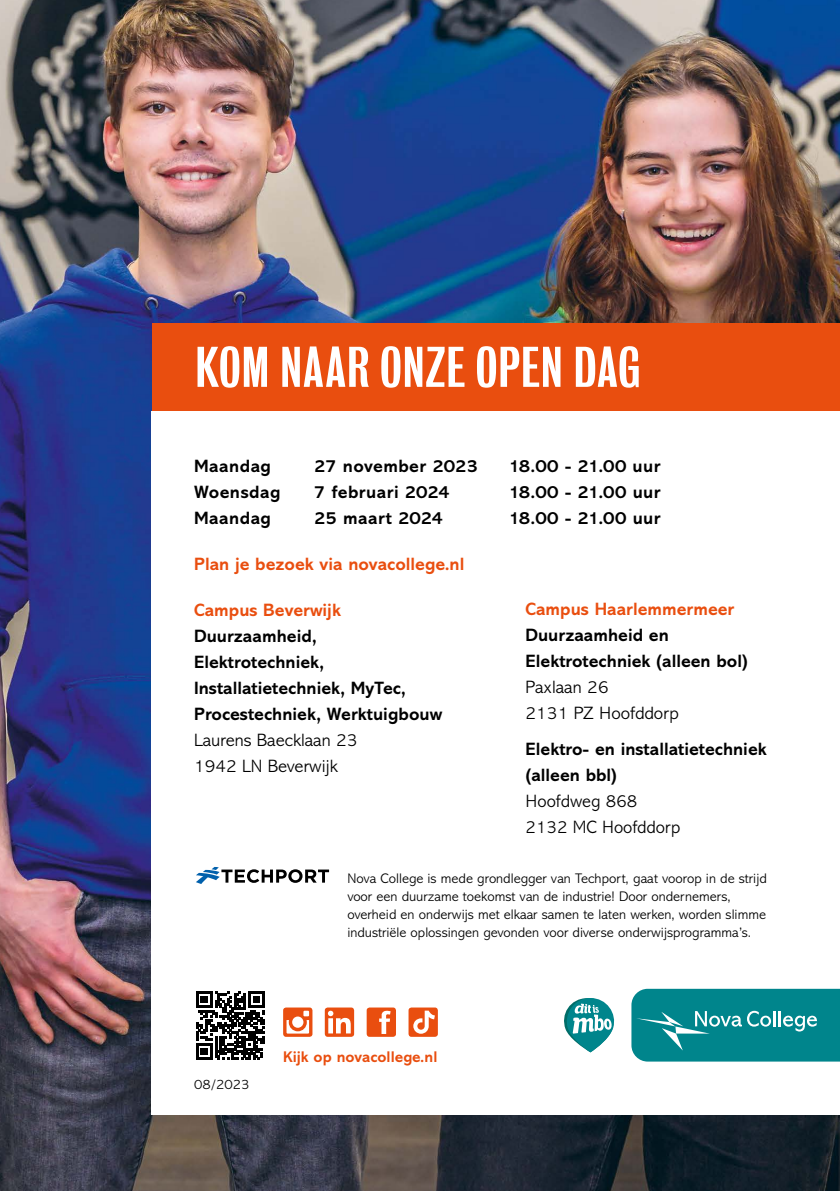
<style>
.page{position:relative;width:840px;height:1191px;background:#fff}
.page>*{position:absolute;margin:0;border:0;box-sizing:border-box;transform-origin:0 0}
.t1{font:52.2px "Bureau Grotesque One Three";letter-spacing:.005em;color:#fff;scale:1.2 1}
.t2{font:700 18px/26px "Abadi MT Pro";color:#000}
.t3{font:300 18px/26px "Abadi MT Pro";color:#000}
.t4{font:700 18px "Abadi MT Pro";color:#e94e0f}
.t5{font:700 18px "Abadi MT Pro";letter-spacing:.02em;color:#000}
.t6{font:700 18px "Abadi MT Pro";letter-spacing:.025em;color:#000}
.t7{font:700 15.6px "Abadi MT Pro";color:#e94e0f}
.t8{font:300 14px/18px "Abadi MT Pro";color:#000}
</style>
<div class="page">
<img style="left:0;top:0;width:839px;height:1191px">
<div style="left:151px;top:411px;width:688px;height:703px;background:#fff"></div>
<div style="left:152px;top:323px;width:687px;height:88px;background:#e94e0f"></div>
<svg style="left:196px;top:867px;width:133px;height:17px"></svg>
<svg style="left:196px;top:991px;width:68px;height:68px"></svg>
<div style="left:324px;top:1007px;width:30px;height:29px;background:#e94e0f;border-radius:3px"></div>
<svg style="left:283px;top:1007px;width:29px;height:29px"></svg>
<div style="left:366px;top:1007px;width:30px;height:29px;background:#e94e0f;border-radius:3px"></div>
<svg style="left:379px;top:1010px;width:11px;height:23px"></svg>
<svg style="left:286px;top:1010px;width:23px;height:23px"></svg>
<div style="left:408px;top:1007px;width:29px;height:29px;background:#e94e0f;border-radius:3px"></div>
<svg style="left:328px;top:1010px;width:22px;height:23px"></svg>
<svg style="left:413px;top:1010px;width:21px;height:23px"></svg>
<svg style="left:564px;top:998px;width:49px;height:54px"></svg>
<svg style="left:631px;top:988px;width:208px;height:73px;background:#168f96"></svg>
<h1 class="t1" style="left:195px;top:338px;width:372px">KOM NAAR ONZE OPEN DAG</h1>
<p class="t6" style="left:194px;top:455px;width:78px">Maandag</p>
<p class="t2" style="left:314px;top:453px;width:165px">27 november 2023</p>
<p class="t5" style="left:508px;top:455px;width:153px">18.00 - 21.00 uur</p>
<p class="t6" style="left:194px;top:481px;width:88px">Woensdag</p>
<p class="t5" style="left:314px;top:481px;width:137px">7 februari 2024</p>
<p class="t5" style="left:508px;top:481px;width:153px">18.00 - 21.00 uur</p>
<p class="t6" style="left:194px;top:507px;width:78px">Maandag</p>
<p class="t2" style="left:314px;top:505px;width:130px">25 maart 2024</p>
<p class="t5" style="left:508px;top:507px;width:153px">18.00 - 21.00 uur</p>
<p class="t4" style="left:194px;top:553px;width:271px">Plan je bezoek via novacollege.nl</p>
<p class="t4" style="left:194px;top:599px;width:148px">Campus Beverwijk</p>
<p class="t2" style="left:194px;top:623px;width:249px">Duurzaamheid,<br>Elektrotechniek,<br>Installatietechniek, MyTec,<br>Procestechniek, Werktuigbouw</p>
<p class="t3" style="left:194px;top:727px;width:165px">Laurens Baecklaan 23<br>1942 LN Beverwijk</p>
<p class="t4" style="left:525px;top:598px;width:210px">Campus Haarlemmermeer</p>
<p class="t2" style="left:525px;top:622px;width:224px">Duurzaamheid en<br>Elektrotechniek (alleen bol)</p>
<p class="t3" style="left:525px;top:674px;width:155px">Paxlaan 26<br>2131 PZ Hoofddorp</p>
<p class="t2" style="left:525px;top:736px;width:242px">Elektro- en installatietechniek (alleen bbl)</p>
<p class="t3" style="left:525px;top:788px;width:156px">Hoofdweg 868<br>2132 MC Hoofddorp</p>
<p class="t8" style="left:347px;top:869px;width:421px">Nova College is mede grondlegger van Techport, gaat voorop in de strijd voor een duurzame toekomst van de industrie! Door ondernemers, overheid en onderwijs met elkaar samen te laten werken, worden slimme industriële oplossingen gevonden voor diverse onderwijsprogramma’s.</p>
<p class="t8" style="left:194px;top:1075px;width:57px">08/2023</p>
<p class="t7" style="left:283px;top:1047px;width:156px">Kijk op novacollege.nl</p>
</div>
